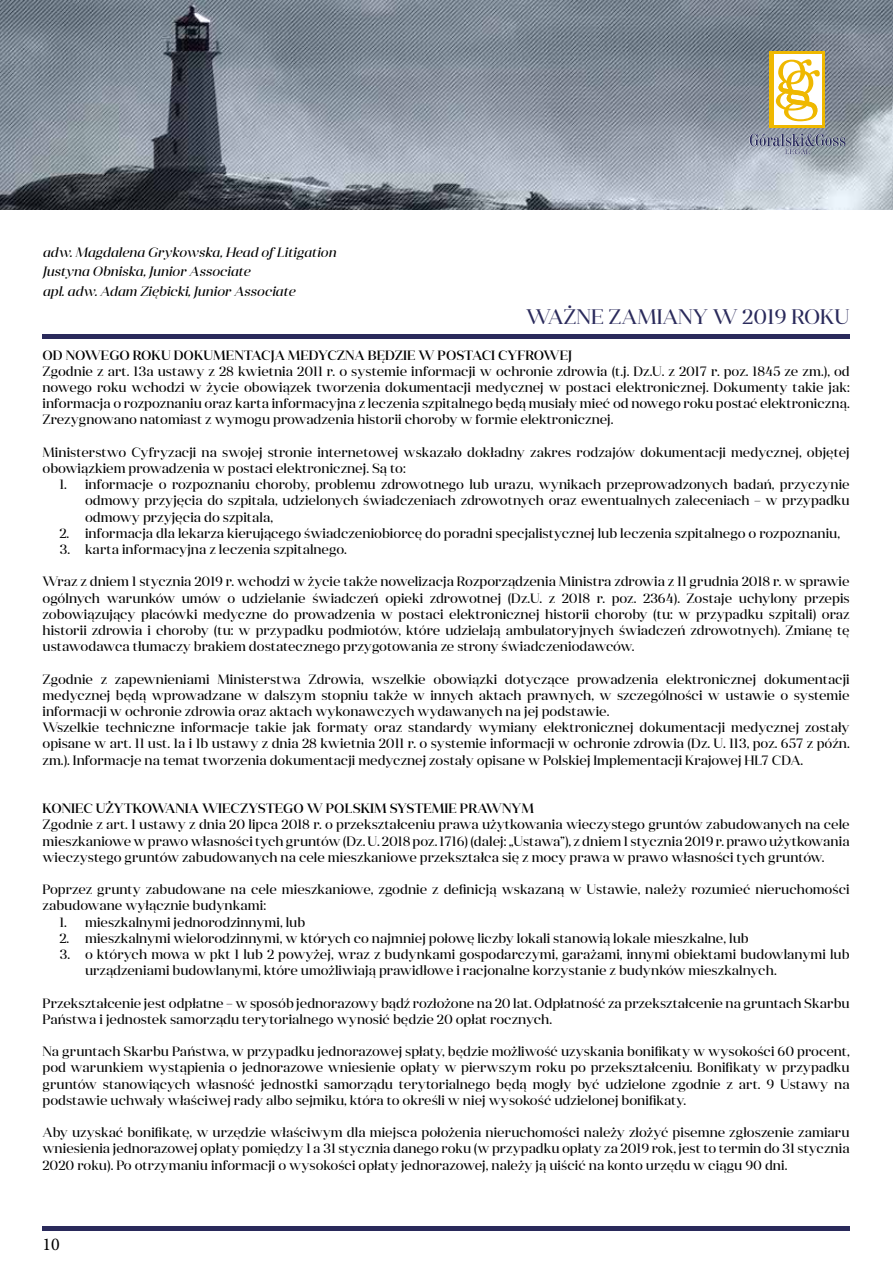
<style>
.page{position:relative;width:893px;height:1263px;background:#fff}
.page>*{position:absolute;margin:0;border:0;box-sizing:border-box;transform-origin:0 0}
.t1{font:21px "Anglecia Pro Display";color:#2a2a5b}
.t2{font:18px "Minion Pro";color:#000}
.t3{font:13.5px/16.2px "Anglecia Pro Display";color:#000;text-align:justify}
.t4{font:500 13.5px "Anglecia Pro Display";color:#000}
.t5{font:italic 13.5px/19.5px "Anglecia Pro Display";color:#000}
</style>
<div class="page">
<img style="left:0;top:0;width:893px;height:209px">
<svg style="left:749px;top:134px;width:96px;height:20px"></svg>
<div style="left:769px;top:51px;width:56px;height:77px;background:#efb800"></div>
<div style="left:773px;top:54px;width:48px;height:71px;background:#fff"></div>
<svg style="left:775px;top:59px;width:45px;height:62px"></svg>
<div style="left:43px;top:334px;width:807px;height:5px;background:#2a2a5b"></div>
<hr style="left:43px;top:1226px;width:807px;height:4px;background:#2a2a5b">
<p class="t5" style="left:43px;top:242px;width:295px">adw. Magdalena Grykowska, Head of Litigation<br>Justyna Obniska, Junior Associate<br>apl. adw. Adam Ziębicki, Junior Associate</p>
<h1 class="t1" style="left:526px;top:303px;width:325px">WAŻNE ZAMIANY W 2019 ROKU</h1>
<p class="t4" style="left:43px;top:346px;width:531px">OD NOWEGO ROKU DOKUMENTACJA MEDYCZNA BĘDZIE W POSTACI CYFROWEJ</p>
<p class="t3" style="left:43px;top:363px;width:809px">Zgodnie z art. 13a ustawy z 28 kwietnia 2011 r. o systemie informacji w ochronie zdrowia (t.j. Dz.U. z 2017 r. poz. 1845 ze zm.), od nowego roku wchodzi w życie obowiązek tworzenia dokumentacji medycznej w postaci elektronicznej. Dokumenty takie jak: informacja o rozpoznaniu oraz karta informacyjna z leczenia szpitalnego będą musiały mieć od nowego roku postać elektroniczną.<br>Zrezygnowano natomiast z wymogu prowadzenia historii choroby w formie elektronicznej.</p>
<p class="t3" style="left:43px;top:444px;width:809px">Ministerstwo Cyfryzacji na swojej stronie internetowej wskazało dokładny zakres rodzajów dokumentacji medycznej, objętej obowiązkiem prowadzenia w postaci elektronicznej. Są to:</p>
<p class="t3" style="left:85px;top:476px;width:766px;text-indent:-26px">1. informacje o rozpoznaniu choroby, problemu zdrowotnego lub urazu, wynikach przeprowadzonych badań, przyczynie odmowy przyjęcia do szpitala, udzielonych świadczeniach zdrowotnych oraz ewentualnych zaleceniach – w przypadku odmowy przyjęcia do szpitala,</p>
<p class="t3" style="left:60px;top:525px;width:782px">2. informacja dla lekarza kierującego świadczeniobiorcę do poradni specjalistycznej lub leczenia szpitalnego o rozpoznaniu,</p>
<p class="t3" style="left:60px;top:541px;width:289px">3. karta informacyjna z leczenia szpitalnego.</p>
<p class="t3" style="left:43px;top:573px;width:809px">Wraz z dniem 1 stycznia 2019 r. wchodzi w życie także nowelizacja Rozporządzenia Ministra zdrowia z 11 grudnia 2018 r. w sprawie ogólnych warunków umów o udzielanie świadczeń opieki zdrowotnej (Dz.U. z 2018 r. poz. 2364). Zostaje uchylony przepis zobowiązujący placówki medyczne do prowadzenia w postaci elektronicznej historii choroby (tu: w przypadku szpitali) oraz historii zdrowia i choroby (tu: w przypadku podmiotów, które udzielają ambulatoryjnych świadczeń zdrowotnych). Zmianę tę ustawodawca tłumaczy brakiem dostatecznego przygotowania ze strony świadczeniodawców.</p>
<p class="t3" style="left:43px;top:670px;width:809px;text-align:left">Zgodnie z zapewnieniami Ministerstwa Zdrowia, wszelkie obowiązki dotyczące prowadzenia elektronicznej dokumentacji medycznej będą wprowadzane w dalszym stopniu także w innych aktach prawnych, w szczególności w ustawie o systemie informacji w ochronie zdrowia oraz aktach wykonawczych wydawanych na jej podstawie.<br>Wszelkie techniczne informacje takie jak formaty oraz standardy wymiany elektronicznej dokumentacji medycznej zostały opisane w art. 11 ust. 1a i 1b ustawy z dnia 28 kwietnia 2011 r. o systemie informacji w ochronie zdrowia (Dz. U. 113, poz. 657 z późn. zm.). Informacje na temat tworzenia dokumentacji medycznej zostały opisane w Polskiej Implementacji Krajowej HL7 CDA.</p>
<p class="t4" style="left:43px;top:800px;width:493px">KONIEC UŻYTKOWANIA WIECZYSTEGO W POLSKIM SYSTEMIE PRAWNYM</p>
<p class="t3" style="left:43px;top:816px;width:809px">Zgodnie z art. 1 ustawy z dnia 20 lipca 2018 r. o przekształceniu prawa użytkowania wieczystego gruntów zabudowanych na cele mieszkaniowe w prawo własności tych gruntów (Dz. U. 2018 poz. 1716) (dalej: „Ustawa”), z dniem 1 stycznia 2019 r. prawo użytkowania wieczystego gruntów zabudowanych na cele mieszkaniowe przekształca się z mocy prawa w prawo własności tych gruntów.</p>
<p class="t3" style="left:43px;top:881px;width:809px">Poprzez grunty zabudowane na cele mieszkaniowe, zgodnie z definicją wskazaną w Ustawie, należy rozumieć nieruchomości zabudowane wyłącznie budynkami:</p>
<p class="t3" style="left:60px;top:913px;width:247px">1. mieszkalnymi jednorodzinnymi, lub</p>
<p class="t3" style="left:60px;top:930px;width:691px">2. mieszkalnymi wielorodzinnymi, w których co najmniej połowę liczby lokali stanowią lokale mieszkalne, lub</p>
<p class="t3" style="left:85px;top:946px;width:766px;text-indent:-26px">3. o których mowa w pkt 1 lub 2 powyżej, wraz z budynkami gospodarczymi, garażami, innymi obiektami budowlanymi lub urządzeniami budowlanymi, które umożliwiają prawidłowe i racjonalne korzystanie z budynków mieszkalnych.</p>
<p class="t3" style="left:43px;top:994px;width:809px">Przekształcenie jest odpłatne – w sposób jednorazowy bądź rozłożone na 20 lat. Odpłatność za przekształcenie na gruntach Skarbu<br>Państwa i jednostek samorządu terytorialnego wynosić będzie 20 opłat rocznych.</p>
<p class="t3" style="left:43px;top:1043px;width:809px">Na gruntach Skarbu Państwa, w przypadku jednorazowej spłaty, będzie możliwość uzyskania bonifikaty w wysokości 60 procent, pod warunkiem wystąpienia o jednorazowe wniesienie opłaty w pierwszym roku po przekształceniu. Bonifikaty w przypadku gruntów stanowiących własność jednostki samorządu terytorialnego będą mogły być udzielone zgodnie z art. 9 Ustawy na podstawie uchwały właściwej rady albo sejmiku, która to określi w niej wysokość udzielonej bonifikaty.</p>
<p class="t3" style="left:43px;top:1124px;width:809px">Aby uzyskać bonifikatę, w urzędzie właściwym dla miejsca położenia nieruchomości należy złożyć pisemne zgłoszenie zamiaru wniesienia jednorazowej opłaty pomiędzy 1 a 31 stycznia danego roku (w przypadku opłaty za 2019 rok, jest to termin do 31 stycznia 2020 roku). Po otrzymaniu informacji o wysokości opłaty jednorazowej, należy ją uiścić na konto urzędu w ciągu 90 dni.</p>
<h2 class="t2" style="left:43px;top:1232px;width:19px">10</h2>
</div>
